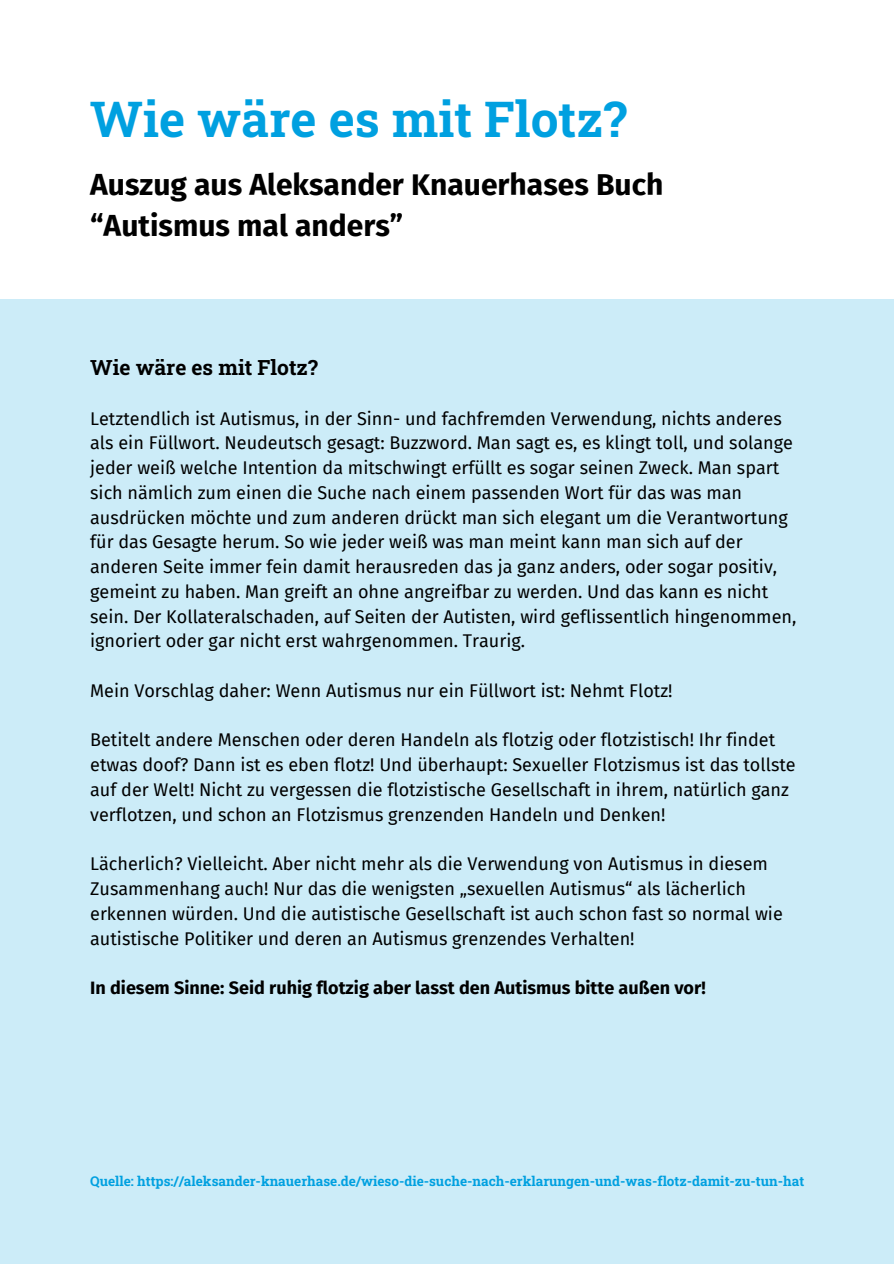
<style>
.page{position:relative;width:894px;height:1264px;background:#fff}
.page>*{position:absolute;margin:0;border:0;box-sizing:border-box;transform-origin:0 0}
.t1{font:700 49.5px "Roboto Slab";color:#00a0e0}
.t2{font:700 30px/41.7px "Fira Sans";color:#000}
.t3{font:700 21px "Roboto Slab";color:#000}
.t4{font:18px/24.8px "Fira Sans";color:#000}
.t5{font:700 18px "Fira Sans";color:#000}
.t6{font:700 13.5px "Roboto Slab";color:#00a0e0}
</style>
<div class="page">
<div style="left:0;top:299px;width:893px;height:964px;background:#ccecf8"></div>
<h1 class="t1" style="left:90px;top:85px;width:538px">Wie wäre es mit Flotz?</h1>
<h2 class="t2" style="left:90px;top:164px;width:574px">Auszug aus Aleksander Knauerhases Buch “Autismus mal anders”</h2>
<h3 class="t3" style="left:90px;top:353px;width:229px">Wie wäre es mit Flotz?</h3>
<h5 class="t4" style="left:90px;top:406px;width:707px">Letztendlich ist Autismus, in der Sinn- und fachfremden Verwendung, nichts anderes als ein Füllwort. Neudeutsch gesagt: Buzzword. Man sagt es, es klingt toll, und solange jeder weiß welche Intention da mitschwingt erfüllt es sogar seinen Zweck. Man spart sich nämlich zum einen die Suche nach einem passenden Wort für das was man ausdrücken möchte und zum anderen drückt man sich elegant um die Verantwortung für das Gesagte herum. So wie jeder weiß was man meint kann man sich auf der anderen Seite immer fein damit herausreden das ja ganz anders, oder sogar positiv, gemeint zu haben. Man greift an ohne angreifbar zu werden. Und das kann es nicht sein. Der Kollateralschaden, auf Seiten der Autisten, wird geflissentlich hingenommen, ignoriert oder gar nicht erst wahrgenommen. Traurig.</h5>
<h5 class="t4" style="left:90px;top:678px;width:583px">Mein Vorschlag daher: Wenn Autismus nur ein Füllwort ist: Nehmt Flotz!</h5>
<h5 class="t4" style="left:90px;top:728px;width:706px">Betitelt andere Menschen oder deren Handeln als flotzig oder flotzistisch! Ihr findet etwas doof? Dann ist es eben flotz! Und überhaupt: Sexueller Flotzismus ist das tollste auf der Welt! Nicht zu vergessen die flotzistische Gesellschaft in ihrem, natürlich ganz verflotzen, und schon an Flotzismus grenzenden Handeln und Denken!</h5>
<h5 class="t4" style="left:90px;top:851px;width:694px">Lächerlich? Vielleicht. Aber nicht mehr als die Verwendung von Autismus in diesem Zusammenhang auch! Nur das die wenigsten „sexuellen Autismus“ als lächerlich erkennen würden. Und die autistische Gesellschaft ist auch schon fast so normal wie autistische Politiker und deren an Autismus grenzendes Verhalten!</h5>
<h4 class="t5" style="left:90px;top:977px;width:616px">In diesem Sinne: Seid ruhig flotzig aber lasst den Autismus bitte außen vor!</h4>
<p class="t6" style="left:90px;top:1172px;width:715px">Quelle: https://aleksander-knauerhase.de/wieso-die-suche-nach-erklarungen-und-was-flotz-damit-zu-tun-hat</p>
</div>
